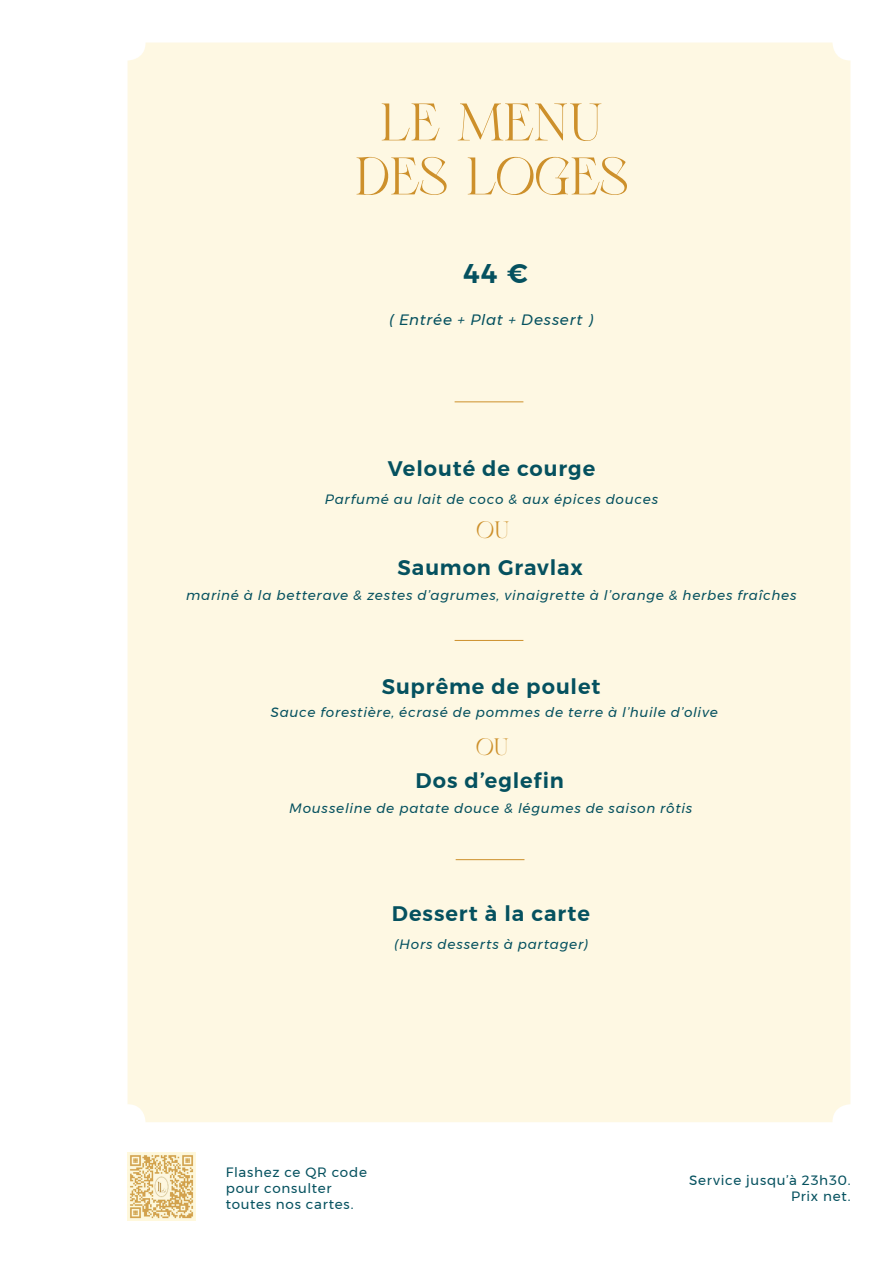
<style>
.page{position:relative;width:893px;height:1263px;background:#fff}
.page>*{position:absolute;margin:0;border:0;box-sizing:border-box;transform-origin:0 0}
.t1{font:60px "Glitther Syavina Freebies";color:#cd902b}
.t2{font:27px "Glitther Syavina Freebies";color:#cd902b}
.t3{font:600 27px "Montserrat";color:#05515f}
.t4{font:600 21px "Montserrat";letter-spacing:.045em;color:#05515f}
.t5{font:italic 15px "Montserrat";letter-spacing:.05em;color:#05515f}
.t6{font:italic 13.5px "Montserrat";letter-spacing:.055em;color:#05515f}
.t7{font:13.5px "Montserrat";letter-spacing:.05em;color:#05515f}
</style>
<div class="page">
<div style="left:128px;top:43px;width:722px;height:1079px;background:#fef8e3;border-radius:18px"></div>
<hr style="left:455px;top:640px;width:68px;height:1px;background:#cd902b">
<hr style="left:456px;top:859px;width:68px;height:1px;background:#cd902b">
<hr style="left:455px;top:401px;width:68px;height:1px;background:#cd902b">
<img style="left:128px;top:1153px;width:67px;height:67px">
<p class="t1" style="left:380px;top:94px;width:224px">LE MENU</p>
<p class="t1" style="left:355px;top:148px;width:275px">DES LOGES</p>
<p class="t3" style="left:464px;top:252px;width:66px">44 €</p>
<p class="t5" style="left:389px;top:308px;width:205px">( Entrée + Plat + Dessert )</p>
<p class="t4" style="left:388px;top:451px;width:209px">Velouté de courge</p>
<p class="t6" style="left:325px;top:489px;width:335px">Parfumé au lait de coco &amp; aux épices douces</p>
<p class="t2" style="left:477px;top:517px;width:35px">OU</p>
<p class="t4" style="left:398px;top:551px;width:187px">Saumon Gravlax</p>
<p class="t6" style="left:186px;top:584px;width:612px">mariné à la betterave &amp; zestes d’agrumes, vinaigrette à l’orange &amp; herbes fraîches</p>
<p class="t4" style="left:382px;top:670px;width:220px">Suprême de poulet</p>
<p class="t6" style="left:271px;top:702px;width:449px">Sauce forestière, écrasé de pommes de terre à l’huile d’olive</p>
<p class="t2" style="left:476px;top:735px;width:35px">OU</p>
<p class="t4" style="left:416px;top:764px;width:150px">Dos d’eglefin</p>
<p class="t6" style="left:289px;top:797px;width:404px">Mousseline de patate douce &amp; légumes de saison rôtis</p>
<p class="t4" style="left:392px;top:897px;width:200px">Dessert à la carte</p>
<p class="t6" style="left:394px;top:933px;width:195px">(Hors desserts à partager)</p>
<p class="t7" style="left:226px;top:1161px;width:143px">Flashez ce QR code</p>
<p class="t7" style="left:226px;top:1178px;width:107px">pour consulter</p>
<p class="t7" style="left:226px;top:1194px;width:129px">toutes nos cartes.</p>
<p class="t7" style="left:689px;top:1170px;width:163px">Service jusqu’à 23h30.</p>
<p class="t7" style="left:791px;top:1186px;width:61px">Prix net.</p>
</div>
